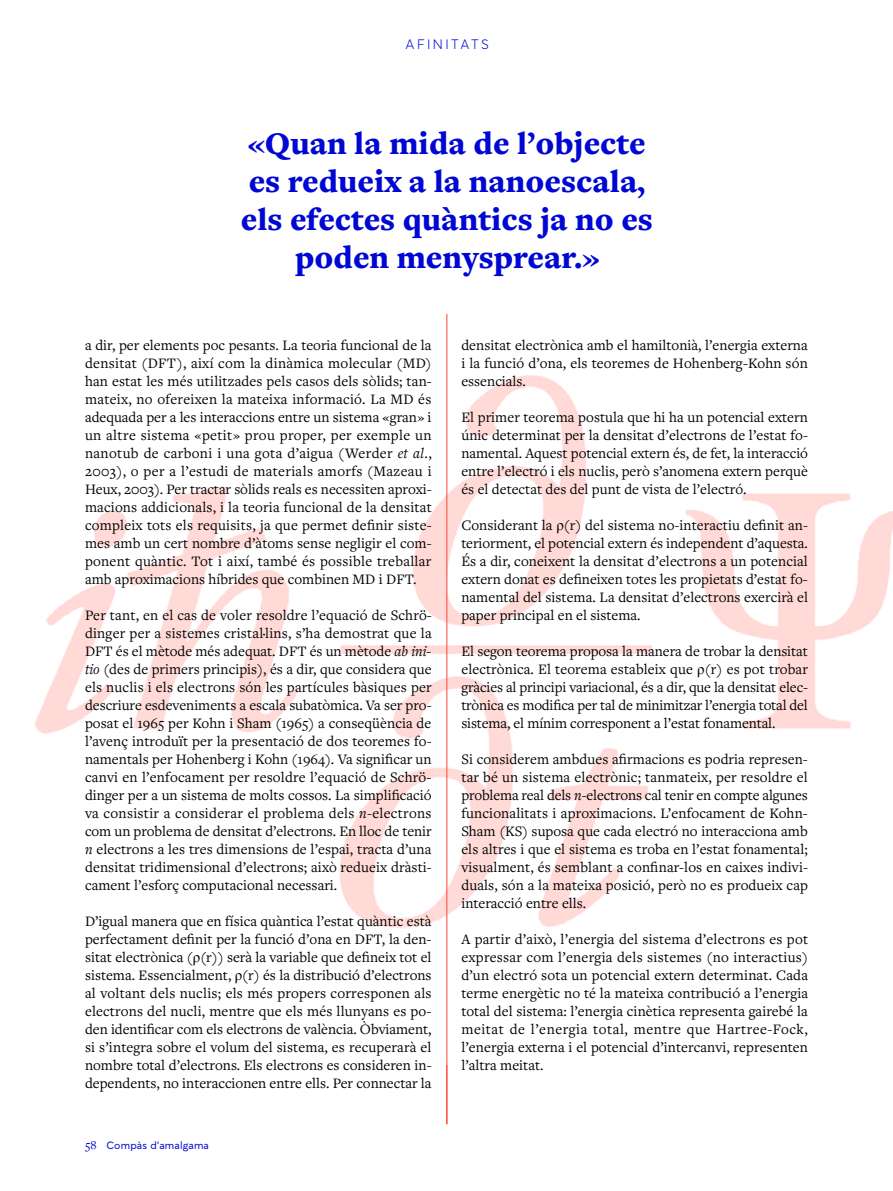
<style>
.page{position:relative;width:893px;height:1191px;background:#fff}
.page>*{position:absolute;margin:0;border:0;box-sizing:border-box;transform-origin:0 0}
.t1{font:900 32.85px/38.1px "Freight Text Pro";color:#0007d2;text-align:center}
.t2{font:15px/18px "Freight Text Pro";letter-spacing:.005em;color:#000;text-align:justify}
.t3{font:300 13.5px "Averta";letter-spacing:.18em;color:#0007d2}
.t4{font:10.5px "Averta";color:#0007d2}
.s1{font-style:italic}
.s2{font-family:"Times New Roman"}
.s3{font-family:"Freight Text Pro";font-size:12.75px}
</style>
<div class="page">
<img style="left:35px;top:313px;width:858px;height:751px">
<hr style="left:446px;top:314px;width:1px;height:810px;background:#ff4438">
<p class="t3" style="left:406px;top:36px;width:85px">AFINITATS</p>
<h1 class="t1" style="left:241px;top:123px;width:413px">«Quan la mida de l’objecte es redueix a la nanoescala, els efectes quàntics ja no es poden menysprear.»</h1>
<p class="t2" style="left:85px;top:335px;width:348px">a dir, per elements poc pesants. La teoria funcional de la densitat (DFT), així com la dinàmica molecular (MD) han estat les més utilitzades pels casos dels sòlids; tan&shy;mateix, no ofereixen la mateixa informació. La MD és adequada per a les interaccions entre un sistema «gran» i un altre sistema «petit» prou proper, per exemple un nanotub de carboni i una gota d’aigua (Werder <span class="s1">et al</span>., 2003), o per a l’estudi de materials amorfs (Mazeau i Heux, 2003). Per tractar sòlids reals es necessiten aproxi&shy;macions addicionals, i la teoria funcional de la densitat compleix tots els requisits, ja que permet definir siste&shy;mes amb un cert nombre d’àtoms sense negligir el com&shy;ponent quàntic. Tot i així, també és possible treballar amb aproximacions híbrides que combinen MD i DFT.</p>
<p class="t2" style="left:85px;top:605px;width:348px">Per tant, en el cas de voler resoldre l’equació de Schrö&shy;dinger per a sistemes cristal·lins, s’ha demostrat que la DFT és el mètode més adequat. DFT és un mètode <span class="s1">ab ini&shy;tio</span> (des de primers principis), és a dir, que considera que els nuclis i els electrons són les partícules bàsiques per descriure esdeveniments a escala subatòmica. Va ser pro&shy;posat el 1965 per Kohn i Sham (1965) a conseqüència de l’avenç introduït per la presentació de dos teoremes fo&shy;namentals per Hohenberg i Kohn (1964). Va significar un canvi en l’enfocament per resoldre l’equació de Schrö&shy;dinger per a un sistema de molts cossos. La simplificació va consistir a considerar el problema dels <span class="s1">n</span>-electrons com un problema de densitat d’electrons. En lloc de tenir <span class="s1">n</span> electrons a les tres dimensions de l’espai, tracta d’una densitat tridimensional d’electrons; això redueix dràsti&shy;cament l’esforç computacional necessari.</p>
<p class="t2" style="left:85px;top:911px;width:348px">D’igual manera que en física quàntica l’estat quàntic està perfectament definit per la funció d’ona en DFT, la den&shy;sitat electrònica (<span class="s2">ρ</span>(r)) serà la variable que defineix tot el sistema. Essencialment, <span class="s2">ρ</span>(r) és la distribució d’electrons al voltant dels nuclis; els més propers corresponen als electrons del nucli, mentre que els més llunyans es po&shy;den identificar com els electrons de valència. Òbviament, si s’integra sobre el volum del sistema, es recuperarà el nombre total d’electrons. Els electrons es consideren in&shy;dependents, no interaccionen entre ells. Per connectar la</p>
<p class="t4" style="left:85px;top:1138px;width:125px"><span class="s3">58</span> Compàs d’amalgama</p>
<p class="t2" style="left:461px;top:335px;width:348px">densitat electrònica amb el hamiltonià, l’energia externa i la funció d’ona, els teoremes de Hohenberg-Kohn són essencials.</p>
<p class="t2" style="left:461px;top:407px;width:348px">El primer teorema postula que hi ha un potencial extern únic determinat per la densitat d’electrons de l’estat fo&shy;namental. Aquest potencial extern és, de fet, la interacció entre l’electró i els nuclis, però s’anomena extern perquè és el detectat des del punt de vista de l’electró.</p>
<p class="t2" style="left:461px;top:515px;width:348px">Considerant la <span class="s2">ρ</span>(r) del sistema no-interactiu definit an&shy;teriorment, el potencial extern és independent d’aquesta.<br>És a dir, coneixent la densitat d’electrons a un potencial extern donat es defineixen totes les propietats d’estat fo&shy;namental del sistema. La densitat d’electrons exercirà el paper principal en el sistema.</p>
<p class="t2" style="left:461px;top:641px;width:348px">El segon teorema proposa la manera de trobar la densitat electrònica. El teorema estableix que <span class="s2">ρ</span>(r) es pot trobar gràcies al principi variacional, és a dir, que la densitat elec&shy;trònica es modifica per tal de minimitzar l’energia total del sistema, el mínim corresponent a l’estat fonamental.</p>
<p class="t2" style="left:461px;top:749px;width:348px">Si considerem ambdues afirmacions es podria represen&shy;tar bé un sistema electrònic; tanmateix, per resoldre el problema real dels <span class="s1">n</span>-electrons cal tenir en compte algunes funcionalitats i aproximacions. L’enfocament de Kohn-Sham (KS) suposa que cada electró no interacciona amb els altres i que el sistema es troba en l’estat fonamental; visualment, és semblant a confinar-los en caixes indivi&shy;duals, són a la mateixa posició, però no es produeix cap interacció entre ells.</p>
<p class="t2" style="left:461px;top:929px;width:348px">A partir d’això, l’energia del sistema d’electrons es pot expressar com l’energia dels sistemes (no interactius) d’un electró sota un potencial extern determinat. Cada terme energètic no té la mateixa contribució a l’energia total del sistema: l’energia cinètica representa gairebé la meitat de l’energia total, mentre que Hartree-Fock, l’energia externa i el potencial d’intercanvi, representen l’altra meitat.</p>
</div>
